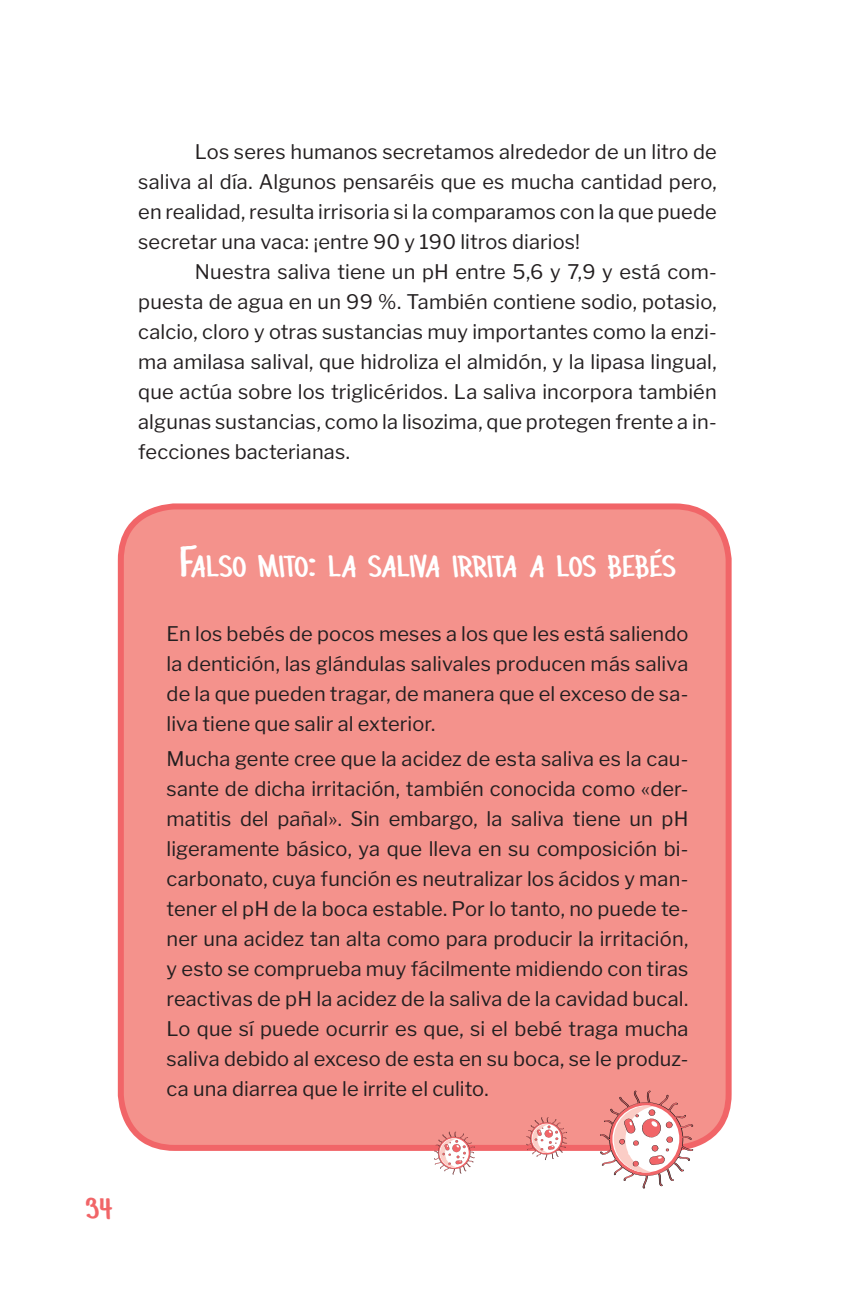
<style>
.page{position:relative;width:851px;height:1305px;background:#fff}
.page>*{position:absolute;margin:0;border:0;box-sizing:border-box;transform-origin:0 0}
.t1{font:32.2px "Art Club";letter-spacing:-.01em;color:#fff}
.t2{font:32px "Art Club";color:#f16568}
.t3{font:20px/30px "Libre Franklin";letter-spacing:.005em;color:#231f20;text-align:justify}
.s1{font-size:46px}
</style>
<div class="page">
<div style="left:118px;top:503px;width:613px;height:648px;background:#f4928c"></div>
<svg style="left:599px;top:1090px;width:94px;height:99px"></svg>
<svg style="left:526px;top:1117px;width:41px;height:43px"></svg>
<svg style="left:434px;top:1132px;width:41px;height:43px"></svg>
<p class="t3" style="left:138px;top:134px;width:580px;text-indent:57px">Los seres humanos secretamos alrededor de un litro de saliva al día. Algunos pensaréis que es mucha cantidad pero, en realidad, resulta irrisoria si la comparamos con la que puede secretar una vaca: ¡entre 90 y 190 litros diarios!</p>
<p class="t3" style="left:138px;top:254px;width:580px;text-indent:57px">Nuestra saliva tiene un pH entre 5,6 y 7,9 y está com&shy;puesta de agua en un 99 %. También contiene sodio, potasio, calcio, cloro y otras sustancias muy importantes como la enzi&shy;ma amilasa salival, que hidroliza el almidón, y la lipasa lingual, que actúa sobre los triglicéridos. La saliva incorpora también algunas sustancias, como la lisozima, que protegen frente a in&shy;fecciones bacterianas.</p>
<h1 class="t1" style="left:179px;top:548px;width:498px"><span class="s1">F</span>ALSO MITO<span class="s1">:</span> LA SALIVA IRRITA A LOS BEBÉS</h1>
<p class="t3" style="left:166px;top:617px;width:523px">En los bebés de pocos meses a los que les está saliendo la dentición, las glándulas salivales producen más saliva de la que pueden tragar, de manera que el exceso de sa&shy;liva tiene que salir al exterior.</p>
<p class="t3" style="left:166px;top:742px;width:523px">Mucha gente cree que la acidez de esta saliva es la cau&shy;sante de dicha irritación, también conocida como «der&shy;matitis del pañal». Sin embargo, la saliva tiene un pH ligeramente básico, ya que lleva en su composición bi&shy;carbonato, cuya función es neutralizar los ácidos y man&shy;tener el pH de la boca estable. Por lo tanto, no puede te&shy;ner una acidez tan alta como para producir la irritación, y esto se comprueba muy fácilmente midiendo con tiras reactivas de pH la acidez de la saliva de la cavidad bucal.<br>Lo que sí puede ocurrir es que, si el bebé traga mucha saliva debido al exceso de esta en su boca, se le produz&shy;ca una diarrea que le irrite el culito.</p>
<h2 class="t2" style="left:86px;top:1190px;width:28px">34</h2>
</div>
